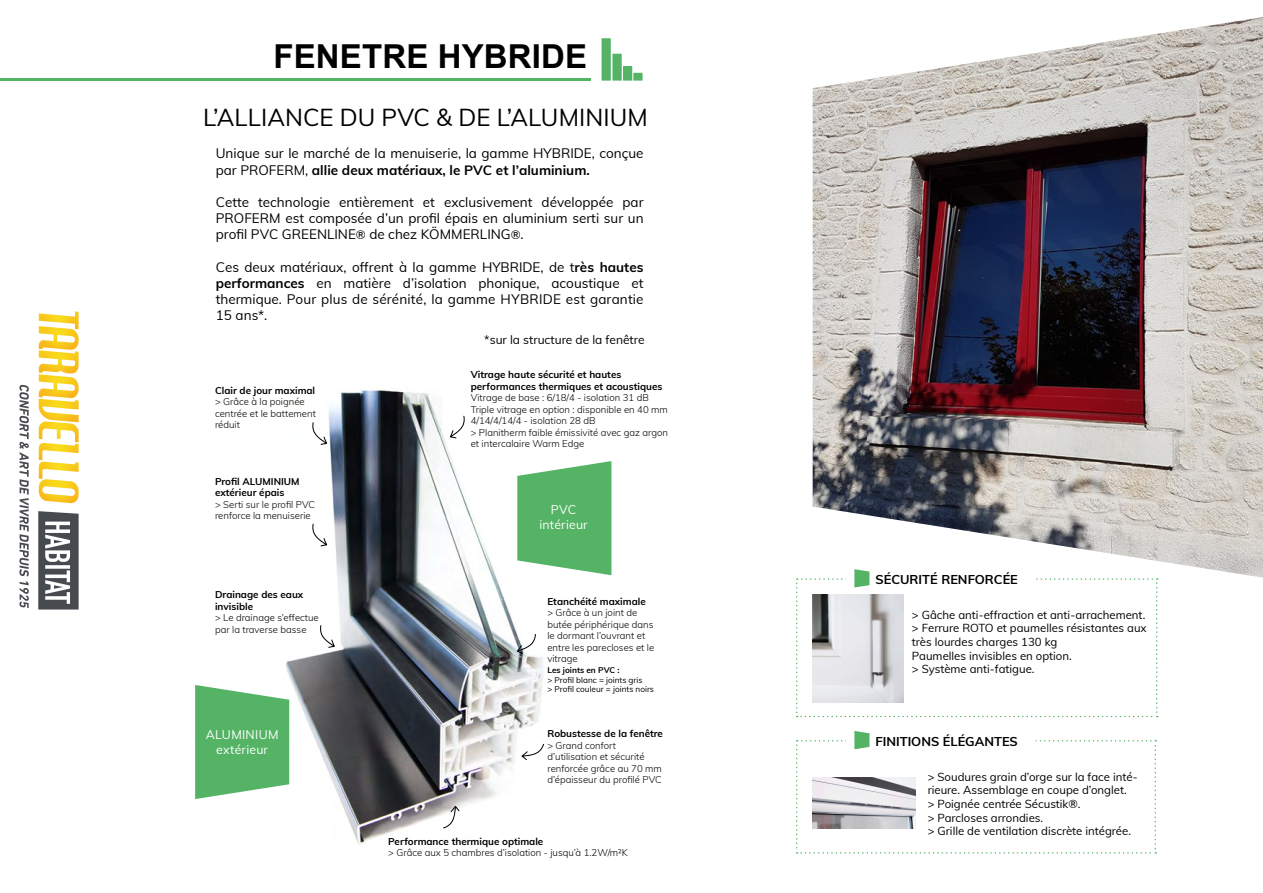
<style>
.page{position:relative;width:1263px;height:893px;background:#fff}
.page>*{position:absolute;margin:0;border:0;box-sizing:border-box;transform-origin:0 0}
.t1{font:700 33px "Arial";letter-spacing:.005em;color:#000}
.t2{font:24px "Muli";letter-spacing:.005em;color:#000}
.t3{font:13.5px/16.2px "Muli";color:#000;text-align:justify}
.t4{font:700 12.9px "Muli";color:#000}
.t5{font:12.3px/14.9px "Muli";letter-spacing:.015em;color:#fff;text-align:center}
.t6{font:12px "Muli";color:#000}
.t7{font:11.4px/13.6px "Muli";color:#000}
.t8{font:700 9.9px/11.9px "Muli";color:#000}
.t9{font:300 9.6px/11.6px "Muli";color:#000}
.t10{font:8.25px/9.9px "Muli";color:#000}
.t11{font:700 8.25px "Muli";color:#000}
.s1{font-weight:700}
.s2{font-size:12px}
</style>
<div class="page">
<div style="left:633px;top:73px;width:9px;height:8px;background:#54b365"></div>
<div style="left:623px;top:66px;width:9px;height:15px;background:#54b365"></div>
<div style="left:612px;top:54px;width:10px;height:27px;background:#54b365"></div>
<div style="left:601px;top:38px;width:10px;height:43px;background:#54b365"></div>
<img style="left:286px;top:390px;width:258px;height:454px">
<svg style="left:312px;top:422px;width:15px;height:23px"></svg>
<svg style="left:312px;top:524px;width:15px;height:22px"></svg>
<svg style="left:320px;top:625px;width:15px;height:23px"></svg>
<svg style="left:450px;top:416px;width:15px;height:22px"></svg>
<svg style="left:443px;top:806px;width:16px;height:22px"></svg>
<svg style="left:521px;top:744px;width:23px;height:16px"></svg>
<svg style="left:517px;top:461px;width:94px;height:114px;background:#6bbd79"></svg>
<svg style="left:195px;top:685px;width:94px;height:114px;background:#6abc78"></svg>
<svg style="left:517px;top:634px;width:19px;height:20px"></svg>
<hr style="left:0;top:78px;width:590px;height:3px;background:#54b365">
<svg style="left:796px;top:578px;width:362px;height:139px"></svg>
<svg style="left:796px;top:731px;width:360px;height:123px"></svg>
<img style="left:813px;top:17px;width:450px;height:561px">
<img style="left:19px;top:311px;width:60px;height:299px">
<h1 class="t1" style="left:273px;top:33px;width:315px">FENETRE HYBRIDE</h1>
<h2 class="t2" style="left:203px;top:100px;width:446px">L’ALLIANCE DU PVC &amp; DE L’ALUMINIUM</h2>
<h3 class="t3" style="left:216px;top:145px;width:429px">Unique sur le marché de la menuiserie, la gamme HYBRIDE, conçue par PROFERM, <span class="s1">allie deux matériaux, le PVC et l’aluminium.</span></h3>
<h3 class="t3" style="left:216px;top:193px;width:429px">Cette technologie entièrement et exclusivement développée par PROFERM est composée d’un profil épais en aluminium serti sur un profil PVC GREENLINE<span class="s2">®</span> de chez KÖMMERLING<span class="s2">®</span>.</h3>
<h3 class="t3" style="left:216px;top:258px;width:429px">Ces deux matériaux, offrent à la gamme HYBRIDE, de t<span class="s1">rès hautes performances</span> en matière d’isolation phonique, acoustique et thermique. Pour plus de sérénité, la gamme HYBRIDE est garantie 15 ans*.</h3>
<p class="t6" style="left:484px;top:331px;width:162px">*sur la structure de la fenêtre</p>
<p class="t8" style="left:215px;top:384px;width:102px">Clair de jour maximal</p>
<p class="t9" style="left:215px;top:396px;width:102px">&gt; Grâce à la poignée centrée et le battement réduit</p>
<p class="t8" style="left:215px;top:475px;width:86px">Profil ALUMINIUM extérieur épais</p>
<p class="t9" style="left:215px;top:498px;width:102px">&gt; Serti sur le profil PVC renforce la menuiserie</p>
<p class="t8" style="left:215px;top:588px;width:90px">Drainage des eaux invisible</p>
<p class="t9" style="left:215px;top:612px;width:105px">&gt; Le drainage s’effectue par la traverse basse</p>
<p class="t5" style="left:206px;top:727px;width:74px">ALUMINIUM extérieur</p>
<p class="t8" style="left:471px;top:368px;width:193px">Vitrage haute sécurité et hautes performances thermiques et acoustiques</p>
<p class="t9" style="left:471px;top:391px;width:199px">Vitrage de base : 6/18/4 - isolation 31 dB Triple vitrage en option : disponible en 40 mm 4/14/4/14/4 - isolation 28 dB<br>&gt; Planitherm faible émissivité avec gaz argon et intercalaire Warm Edge</p>
<p class="t5" style="left:539px;top:501px;width:50px">PVC intérieur</p>
<p class="t8" style="left:547px;top:595px;width:100px">Etanchéité maximale</p>
<p class="t9" style="left:547px;top:606px;width:108px">&gt; Grâce à un joint de butée périphérique dans le dormant l’ouvrant et entre les parecloses et le vitrage</p>
<p class="t11" style="left:547px;top:664px;width:73px">Les joints en PVC :</p>
<p class="t10" style="left:547px;top:674px;width:108px">&gt; Profil blanc = joints gris<br>&gt; Profil couleur = joints noirs</p>
<p class="t8" style="left:547px;top:727px;width:117px">Robustesse de la fenêtre</p>
<p class="t9" style="left:547px;top:739px;width:116px">&gt; Grand confort d’utilisation et sécurité renforcée grâce au 70 mm d’épaisseur du profilé PVC</p>
<p class="t8" style="left:388px;top:835px;width:157px">Performance thermique optimale</p>
<p class="t9" style="left:388px;top:847px;width:241px">&gt; Grâce aux 5 chambres d’isolation - jusqu’à 1.2W/m²K</p>
<h3 class="t4" style="left:875px;top:570px;width:144px">SÉCURITÉ RENFORCÉE</h3>
<p class="t7" style="left:912px;top:607px;width:236px">&gt; Gâche anti-effraction et anti-arrachement. &gt; Ferrure ROTO et paumelles résistantes aux très lourdes charges 130 kg<br>Paumelles invisibles en option.<br>&gt; Système anti-fatigue.</p>
<h3 class="t4" style="left:875px;top:732px;width:144px">FINITIONS ÉLÉGANTES</h3>
<p class="t7" style="left:928px;top:769px;width:211px">&gt; Soudures grain d’orge sur la face inté&shy;rieure. Assemblage en coupe d’onglet.<br>&gt; Poignée centrée Sécustik®.<br>&gt; Parcloses arrondies.<br>&gt; Grille de ventilation discrète intégrée.</p>
</div>
